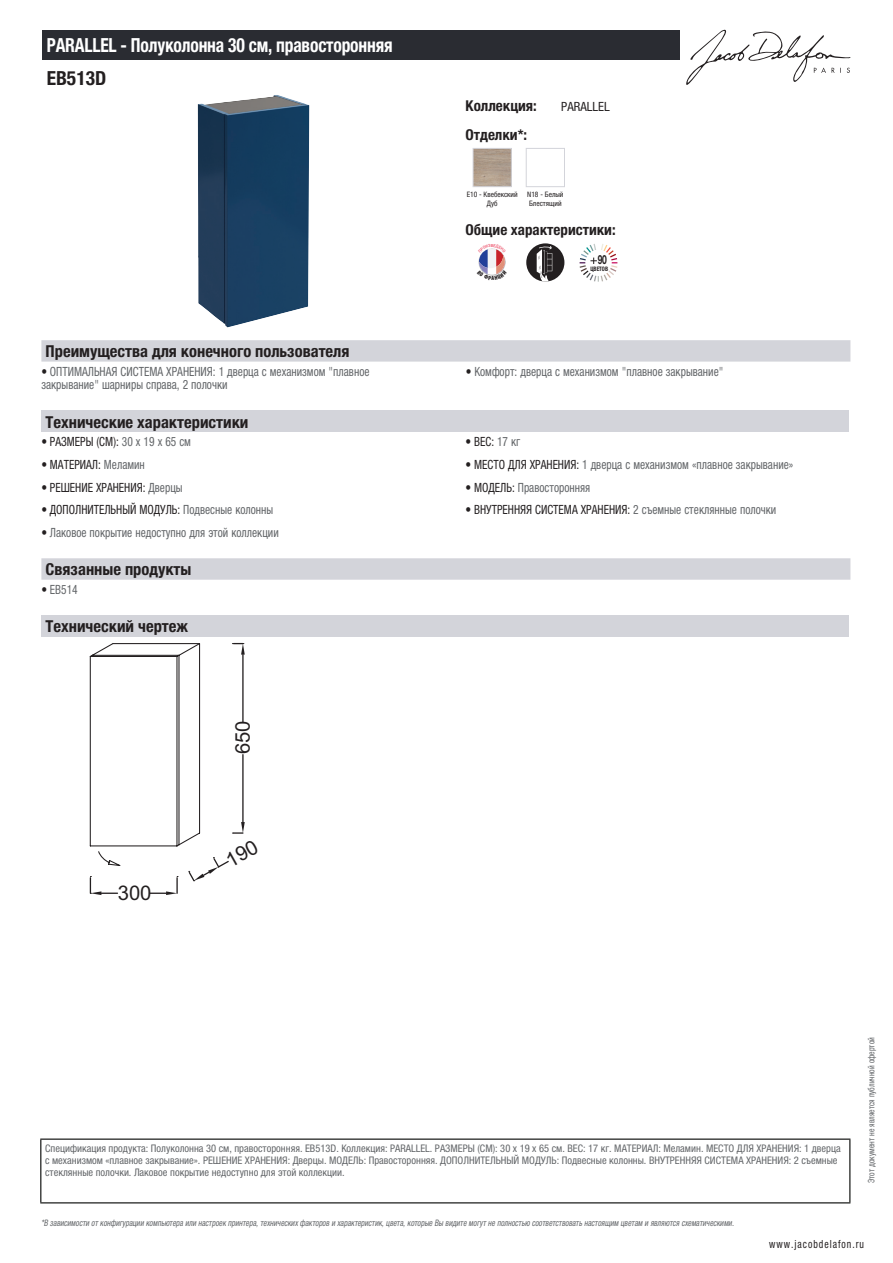
<style>
.page{position:relative;width:893px;height:1263px;background:#fff}
.page>*{position:absolute;margin:0;border:0;box-sizing:border-box;transform-origin:0 0}
.t1{font:20.25px "Arial";color:#231f20}
.t2{font:700 condensed 19.5px "Helvetica Neue LTCYR";letter-spacing:-.01em;color:#fff;scale:.9 1}
.t3{font:700 condensed 19.5px "Helvetica Neue LTCYR";color:#231f20}
.t4{font:700 condensed 16.5px "Helvetica Neue LTCYR";color:#231f20}
.t5{font:700 condensed 15px "Helvetica Neue LTCYR";color:#231f20}
.t6{font:condensed 12.75px/13.5px "Helvetica Neue LTCYR";color:#626568;scale:.9 1}
.t7{font:condensed 12.75px "Helvetica Neue LTCYR";color:#231f20;scale:.9 1}
.t8{font:condensed 12.75px "Helvetica Neue LTCYR";color:#231f20}
.t9{font:700 12.6px "Helvetica Neue LT Std";color:#231f20;scale:.68 1}
.t10{font:condensed 11.25px "Helvetica Neue LTCYR";letter-spacing:.1em;color:#231f20;scale:.87 1}
.t11{font:condensed 10.5px/12px "Helvetica Neue LTCYR";color:#626568}
.t12{font:italic condensed 9px "Helvetica Neue LTCYR";color:#626568;scale:.87 1}
.t13{font:condensed 9px "Helvetica Neue LTCYR";color:#626568;scale:.87 1}
.t14{font:condensed 7.5px/9px "Helvetica Neue LTCYR";color:#231f20;text-align:center}
.t15{font:700 condensed 6.15px "Helvetica Neue LTCYR";color:#231f20;scale:.89 1}
.s1{color:#231f20}
.s2{color:#626568}
</style>
<div class="page">
<svg style="left:686px;top:30px;width:164px;height:55px"></svg>
<img style="left:198px;top:95px;width:111px;height:232px">
<img style="left:475px;top:150px;width:35px;height:35px">
<div style="left:473px;top:148px;width:39px;height:39px;border:1px solid #d3d4da"></div>
<div style="left:526px;top:148px;width:39px;height:39px;border:1px solid #d3d4da"></div>
<div style="left:526px;top:243px;width:38px;height:39px;background:#231f20;border-radius:19px"></div>
<svg style="left:537px;top:245px;width:15px;height:37px"></svg>
<svg style="left:580px;top:244px;width:37px;height:38px"></svg>
<div style="left:41px;top:340px;width:809px;height:22px;background:#d3d4da"></div>
<div style="left:41px;top:411px;width:808px;height:21px;background:#d3d4da"></div>
<svg style="left:41px;top:558px;width:809px;height:22px;background:#d4d5db"></svg>
<div style="left:41px;top:615px;width:808px;height:21px;background:#d3d4da"></div>
<div style="left:43px;top:30px;width:637px;height:30px;background:#2a2c32"></div>
<hr style="left:40px;top:1138px;width:810px;height:2px;background:#040503">
<hr style="left:40px;top:1140px;width:1px;height:62px;background:#040503">
<hr style="left:849px;top:1140px;width:1px;height:62px;background:#040503">
<hr style="left:40px;top:1202px;width:810px;height:1px;background:#040503">
<svg style="left:478px;top:248px;width:28px;height:28px"></svg>
<svg style="left:90px;top:643px;width:155px;height:252px"></svg>
<h2 class="t2" style="left:47px;top:34px;width:386px">PARALLEL - Полуколонна 30 см, правосторонняя</h2>
<h2 class="t3" style="left:47px;top:67px;width:61px">EB513D</h2>
<h3 class="t5" style="left:466px;top:97px;width:73px">Коллекция:</h3>
<p class="t8" style="left:561px;top:99px;width:50px">PARALLEL</p>
<h3 class="t5" style="left:466px;top:126px;width:63px">Отделки*:</h3>
<p class="t14" style="left:467px;top:190px;width:52px">E10 - Квебекский<br>Дуб</p>
<p class="t14" style="left:527px;top:190px;width:38px;text-align:left">N18 - Белый<br>Блестящий</p>
<h3 class="t5" style="left:466px;top:221px;width:152px">Общие характеристики:</h3>
<p class="t15" style="left:590px;top:265px;width:21px">ЦВЕТОВ</p>
<p class="t9" style="left:598px;top:252px;width:15px">90</p>
<h3 class="t4" style="left:46px;top:342px;width:305px">Преимущества для конечного пользователя</h3>
<p class="t6" style="left:41px;top:365px;width:366px"><span class="s1">•</span> ОПТИМАЛЬНАЯ СИСТЕМА ХРАНЕНИЯ: 1 дверца с механизмом "плавное закрывание" шарниры справа, 2 полочки</p>
<p class="t6" style="left:466px;top:365px;width:288px"><span class="s1">•</span> Комфорт: дверца с механизмом "плавное закрывание"</p>
<h3 class="t4" style="left:46px;top:413px;width:204px">Технические характеристики</h3>
<p class="t7" style="left:41px;top:434px;width:168px">• РАЗМЕРЫ (СМ): <span class="s2">30 x 19 x 65 см</span></p>
<p class="t7" style="left:466px;top:434px;width:62px">• ВЕС: <span class="s2">17 кг</span></p>
<p class="t7" style="left:41px;top:457px;width:117px">• МАТЕРИАЛ: <span class="s2">Меламин</span></p>
<p class="t6" style="left:466px;top:458px;width:366px"><span class="s1">• МЕСТО ДЛЯ ХРАНЕНИЯ:</span> 1 дверца с механизмом «плавное закрывание»</p>
<p class="t7" style="left:41px;top:480px;width:158px">• РЕШЕНИЕ ХРАНЕНИЯ: <span class="s2">Дверцы</span></p>
<p class="t6" style="left:466px;top:480px;width:140px"><span class="s1">• МОДЕЛЬ:</span> Правосторонняя</p>
<p class="t7" style="left:41px;top:503px;width:259px">• ДОПОЛНИТЕЛЬНЫЙ МОДУЛЬ: <span class="s2">Подвесные колонны</span></p>
<p class="t7" style="left:466px;top:503px;width:347px">• ВНУТРЕННЯЯ СИСТЕМА ХРАНЕНИЯ: <span class="s2">2 съемные стеклянные полочки</span></p>
<p class="t6" style="left:41px;top:526px;width:265px"><span class="s1">•</span> Лаковое покрытие недоступно для этой коллекции</p>
<h3 class="t4" style="left:46px;top:560px;width:147px">Связанные продукты</h3>
<p class="t6" style="left:41px;top:583px;width:42px"><span class="s1">•</span> EB514</p>
<h3 class="t4" style="left:46px;top:617px;width:144px">Технический чертеж</h3>
<h1 class="t1" style="left:118px;top:880px;width:35px">300</h1>
<h1 class="t1" style="left:229px;top:754px;width:35px;rotate:-90deg">650</h1>
<p class="t11" style="left:45px;top:1142px;width:797px">Спецификация продукта: Полуколонна 30 см, правосторонняя. EB513D. Коллекция: PARALLEL. РАЗМЕРЫ (СМ): 30 x 19 x 65 см. ВЕС: 17 кг. МАТЕРИАЛ: Меламин. МЕСТО ДЛЯ ХРАНЕНИЯ: 1 дверца с механизмом «плавное закрывание». РЕШЕНИЕ ХРАНЕНИЯ: Дверцы. МОДЕЛЬ: Правосторонняя. ДОПОЛНИТЕЛЬНЫЙ МОДУЛЬ: Подвесные колонны. ВНУТРЕННЯЯ СИСТЕМА ХРАНЕНИЯ: 2 съемные стеклянные полочки. Лаковое покрытие недоступно для этой коллекции.</p>
<p class="t12" style="left:41px;top:1218px;width:800px">*В зависимости отконфигурации компьютера или настроек принтера,техническихфакторов и характеристик,цвета,которые Вы видите могутне полностью соответствоватьнастоящим цветам и являются схематическими.</p>
<p class="t13" style="left:866px;top:1183px;width:169px;rotate:-90deg">Этот документ не является публичной офертой</p>
<p class="t10" style="left:769px;top:1237px;width:110px">www.jacobdelafon.ru</p>
</div>
